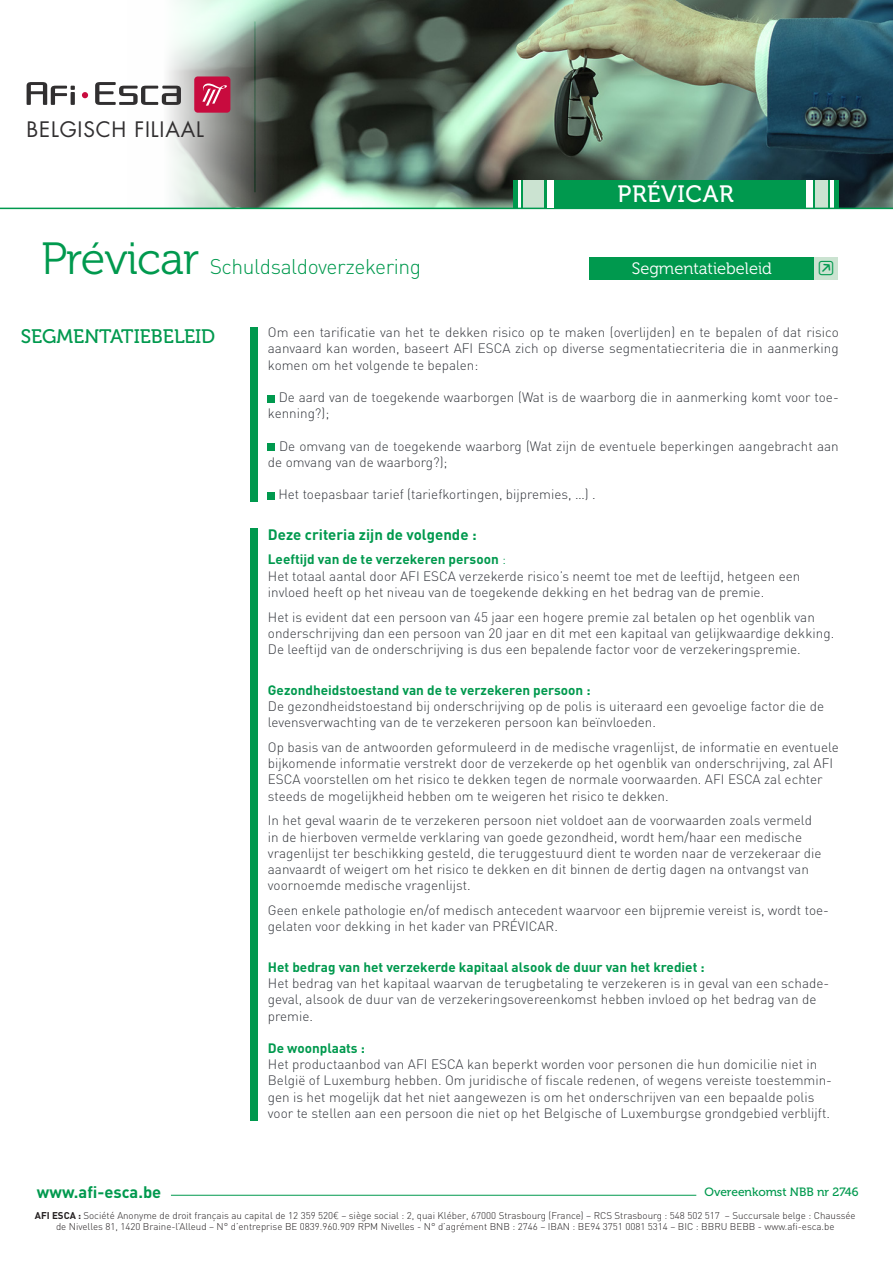
<style>
.page{position:relative;width:893px;height:1263px;background:#fff}
.page>*{position:absolute;margin:0;border:0;box-sizing:border-box;transform-origin:0 0}
.t1{font:23.55px "Museo 500";letter-spacing:.025em;color:#fff}
.t2{font:300 21px "DIN";letter-spacing:-.02em;color:#00994e}
.t3{font:20.7px "Futura Std";letter-spacing:.04em;color:#312f30}
.t4{font:19.5px "Museo 500";color:#00994e}
.t5{font:17.85px "Button Bonus Rounded Positive";color:#00994e}
.t6{font:16.5px "Museo 300";color:#fff}
.t7{font:700 16.5px "DIN";color:#00994e}
.t8{font:700 15px "DIN";color:#00994e}
.t9{font:300 13.5px/16.2px "DIN";color:#34373d}
.t10{font:12px "Museo 500";color:#00994e}
.t11{font:300 9.75px/11.7px "DIN";color:#231f20;text-align:center}
.s1{font-family:"Museo 300";font-weight:400;font-size:45px}
.s2{font-weight:700;color:#00994e}
.s3{color:#00994e}
.s4{font-weight:700}
.s5{font-family:"Open Sans"}
</style>
<div class="page">
<div style="left:251px;top:528px;width:7px;height:592px;background:#00994e"></div>
<div style="left:251px;top:327px;width:7px;height:175px;background:#00994e"></div>
<div style="left:268px;top:395px;width:7px;height:7px;background:#00994e"></div>
<div style="left:268px;top:444px;width:7px;height:7px;background:#00994e"></div>
<div style="left:268px;top:492px;width:7px;height:7px;background:#00994e"></div>
<img style="left:123px;top:0;width:770px;height:208px">
<svg style="left:82px;top:92px;width:6px;height:6px"></svg>
<div style="left:194px;top:76px;width:36px;height:37px;background:#c80b3e;border-radius:3px"></div>
<svg style="left:202px;top:83px;width:25px;height:23px"></svg>
<svg style="left:27px;top:82px;width:48px;height:23px"></svg>
<svg style="left:95px;top:82px;width:86px;height:23px"></svg>
<div style="left:514px;top:180px;width:325px;height:29px;background:#00994e"></div>
<div style="left:523px;top:180px;width:21px;height:29px;background:#cbe3d1"></div>
<hr style="left:518px;top:180px;width:3px;height:29px;background:#fff">
<div style="left:815px;top:180px;width:13px;height:29px;background:#cbe3d1"></div>
<div style="left:807px;top:180px;width:6px;height:29px;background:#fff"></div>
<hr style="left:830px;top:180px;width:3px;height:29px;background:#fff">
<hr style="left:0;top:208px;width:893px;height:1px;background:#00994e">
<div style="left:589px;top:257px;width:225px;height:23px;background:#00994e"></div>
<div style="left:814px;top:257px;width:24px;height:23px;background:#cbe3d1"></div>
<div style="left:547px;top:180px;width:6px;height:28px;background:#fff"></div>
<hr style="left:171px;top:1195px;width:525px;height:1px;background:#00994e">
<p class="t3" style="left:27px;top:116px;width:179px">BELGISCH FILIAAL</p>
<p class="t2" style="left:41px;top:254px;width:382px"><span class="s1">Prévicar</span> Schuldsaldoverzekering</p>
<p class="t1" style="left:617px;top:181px;width:118px">PRÉVICAR</p>
<p class="t6" style="left:632px;top:260px;width:142px">Segmentatiebeleid</p>
<p class="t5" style="left:817px;top:260px;width:19px">W</p>
<p class="t4" style="left:21px;top:326px;width:196px">SEGMENTATIEBELEID</p>
<p class="t9" style="left:268px;top:324px;width:572px;text-align:justify">Om een tarificatie van het te dekken risico op te maken (overlijden) en te bepalen of dat risico aanvaard kan worden, baseert AFI ESCA zich op diverse segmentatiecriteria die in aanmerking komen om het volgende te bepalen:</p>
<p class="t9" style="left:268px;top:389px;width:572px;text-indent:11px">De aard van de toegekende waarborgen (Wat is de waarborg die in aanmerking komt voor toe&shy;kenning?);</p>
<p class="t9" style="left:268px;top:438px;width:572px;text-indent:11px">De omvang van de toegekende waarborg (Wat zijn de eventuele beperkingen aangebracht aan de omvang van de waarborg?);</p>
<p class="t9" style="left:278px;top:486px;width:319px">Het toepasbaar tarief (tariefkortingen, bijpremies, …) .</p>
<p class="t8" style="left:268px;top:524px;width:210px">Deze criteria zijn de volgende :</p>
<p class="t9" style="left:268px;top:551px;width:534px"><span class="s2">Leeftijd van de te verzekeren persoon</span> <span class="s3">:<br></span>Het totaal aantal door AFI ESCA verzekerde risico’s neemt toe met de leeftijd, hetgeen een invloed heeft op het niveau van de toegekende dekking en het bedrag van de premie.</p>
<p class="t9" style="left:268px;top:608px;width:568px">Het is evident dat een persoon van 45 jaar een hogere premie zal betalen op het ogenblik van onderschrijving dan een persoon van 20 jaar en dit met een kapitaal van gelijkwaardige dekking.<br>De leeftijd van de onderschrijving is dus een bepalende factor voor de verzekeringspremie.</p>
<p class="t9" style="left:268px;top:682px;width:558px"><span class="s2">Gezondheidstoestand van de te verzekeren persoon :<br></span>De gezondheidstoestand bij onderschrijving op de polis is uiteraard een gevoelige factor die de levensverwachting van de te verzekeren persoon kan beïnvloeden.</p>
<p class="t9" style="left:268px;top:739px;width:572px">Op basis van de antwoorden geformuleerd in de medische vragenlijst, de informatie en eventuele bijkomende informatie verstrekt door de verzekerde op het ogenblik van onderschrijving, zal AFI ESCA voorstellen om het risico te dekken tegen de normale voorwaarden. AFI ESCA zal echter steeds de mogelijkheid hebben om te weigeren het risico te dekken.</p>
<p class="t9" style="left:268px;top:812px;width:555px">In het geval waarin de te verzekeren persoon niet voldoet aan de voorwaarden zoals vermeld in de hierboven vermelde verklaring van goede gezondheid, wordt hem/haar een medische vragenlijst ter beschikking gesteld, die teruggestuurd dient te worden naar de verzekeraar die aanvaardt of weigert om het risico te dekken en dit binnen de dertig dagen na ontvangst van voornoemde medische vragenlijst.</p>
<p class="t9" style="left:268px;top:902px;width:562px">Geen enkele pathologie en/of medisch antecedent waarvoor een bijpremie vereist is, wordt toe&shy;gelaten voor dekking in het kader van PRÉVICAR.</p>
<p class="t9" style="left:268px;top:959px;width:563px"><span class="s2">Het bedrag van het verzekerde kapitaal alsook de duur van het krediet :<br></span>Het bedrag van het kapitaal waarvan de terugbetaling te verzekeren is in geval van een schade&shy;geval, alsook de duur van de verzekeringsovereenkomst hebben invloed op het bedrag van de premie.</p>
<p class="t9" style="left:268px;top:1040px;width:566px"><span class="s2">De woonplaats :<br></span>Het productaanbod van AFI ESCA kan beperkt worden voor personen die hun domicilie niet in België of Luxemburg hebben. Om juridische of fiscale redenen, of wegens vereiste toestemmin&shy;gen is het mogelijk dat het niet aangewezen is om het onderschrijven van een bepaalde polis voor te stellen aan een persoon die niet op het Belgische of Luxemburgse grondgebied verblijft.</p>
<p class="t7" style="left:37px;top:1181px;width:126px">www.afi-esca.be</p>
<p class="t10" style="left:704px;top:1185px;width:156px">Overeenkomst NBB nr 2746</p>
<p class="t11" style="left:35px;top:1209px;width:822px"><span class="s4">AFI ESCA :</span> Société Anonyme de droit français au capital de 12 359 520<span class="s5">€</span> – siège social : 2, quai Kléber, 67000 Strasbourg (France) – RCS Strasbourg : 548 502 517 – Succursale belge : Chaussée de Nivelles 81, 1420 Braine-l’Alleud – N° d’entreprise BE 0839.960.909 RPM Nivelles - N° d’agrément BNB : 2746 – IBAN : BE94 3751 0081 5314 – BIC : BBRU BEBB - www.afi-esca.be</p>
</div>
